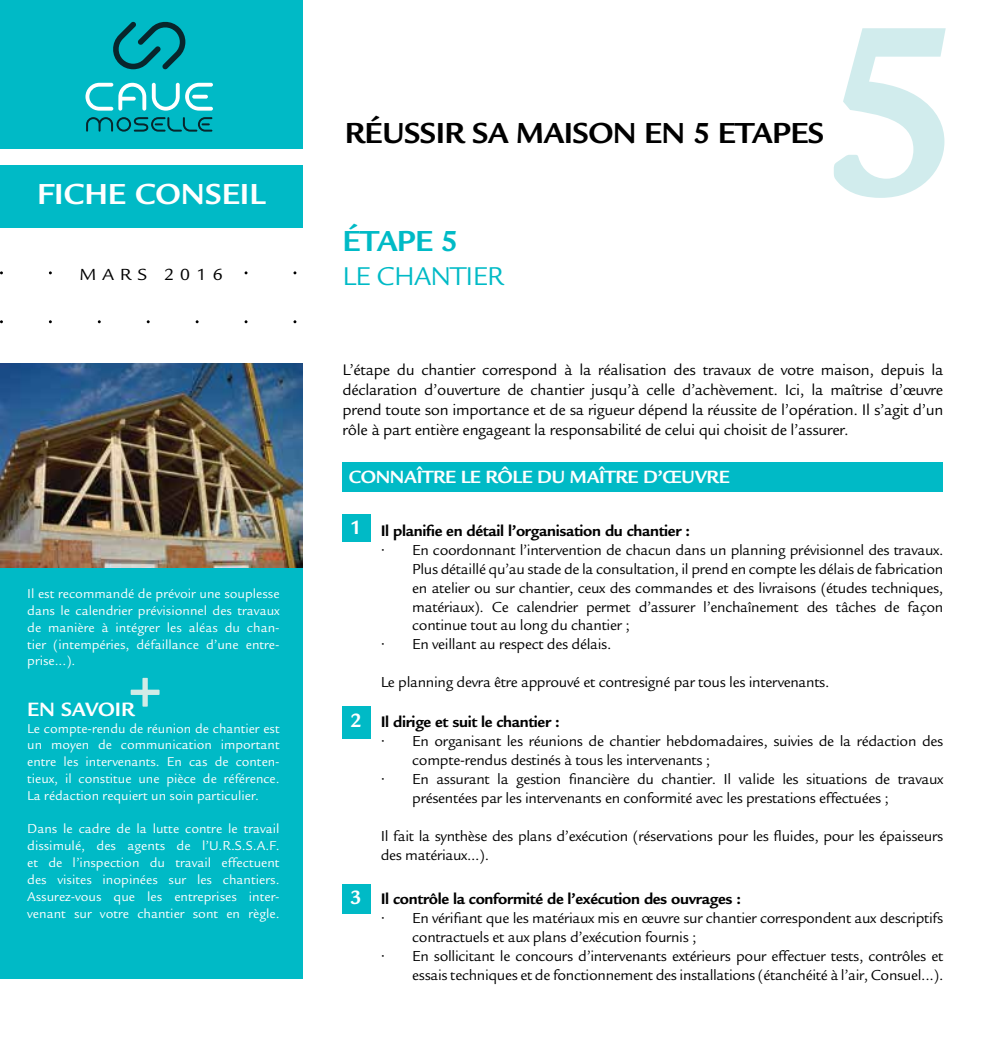
<style>
.page{position:relative;width:993px;height:1042px;background:#fff}
.page>*{position:absolute;margin:0;border:0;box-sizing:border-box;transform-origin:0 0}
.t1{font:700 262.5px "Legacy Sans Std";color:#d1eced}
.t2{font:700 64.75px "Legacy Sans Std";color:#d1ebe6}
.t3{font:700 31.5px "Legacy Sans Std";letter-spacing:-.02em;color:#000}
.t4{font:700 31.5px "Legacy Sans Std";color:#fff}
.t5{font:700 31.5px "Legacy Sans Std";letter-spacing:-.02em;color:#00bac6}
.t6{font:28px "Legacy Sans Std";letter-spacing:-.02em;color:#00bac6}
.t7{font:700 21px "Legacy Sans Std";letter-spacing:-.005em;color:#fff}
.t8{font:700 19.25px "Legacy Sans Std";letter-spacing:-.02em;color:#fff}
.t9{font:17.5px "Legacy Sans Std";letter-spacing:.29em;color:#000;scale:1.12 1}
.t10{font:16.62px/19.9px "Legacy Sans Std";letter-spacing:-.02em;color:#000;text-align:justify}
.t11{font:700 16.62px "Legacy Sans Std";letter-spacing:-.02em;color:#000}
.t12{font:15.75px/18.9px "Legacy Sans Std";letter-spacing:-.02em;color:#000}
.t13{font:14px/16.8px "Legacy Sans Std";color:#fff;text-align:justify}
</style>
<div class="page">
<div style="left:0;top:521px;width:303px;height:457px;background:#00bac6"></div>
<div style="left:0;top:0;width:303px;height:149px;background:#00bac6"></div>
<div style="left:0;top:165px;width:303px;height:63px;background:#00bac6"></div>
<div style="left:342px;top:463px;width:601px;height:29px;background:#00bac6"></div>
<div style="left:342px;top:514px;width:29px;height:27px;background:#00bac6"></div>
<div style="left:342px;top:706px;width:29px;height:32px;background:#00bac6"></div>
<div style="left:342px;top:884px;width:29px;height:30px;background:#00bac6"></div>
<img style="left:0;top:363px;width:302px;height:205px">
<svg style="left:113px;top:21px;width:72px;height:48px"></svg>
<svg style="left:85px;top:83px;width:128px;height:28px"></svg>
<svg style="left:86px;top:117px;width:126px;height:15px"></svg>
<h3 class="t4" style="left:37px;top:176px;width:229px">FICHE CONSEIL</h3>
<p class="t9" style="left:79px;top:265px;width:130px">MARS 2016</p>
<p class="t13" style="left:27px;top:585px;width:254px">Il est recommandé de prévoir une souplesse dans le calendrier prévisionnel des travaux de manière à intégrer les aléas du chan&shy;tier (intempéries, défaillance d’une entre&shy;prise...).</p>
<h3 class="t7" style="left:27px;top:697px;width:109px">EN SAVOIR</h3>
<p class="t13" style="left:27px;top:720px;width:254px">Le compte-rendu de réunion de chantier est un moyen de communication important entre les intervenants. En cas de conten&shy;tieux, il constitue une pièce de référence.<br>La rédaction requiert un soin particulier.</p>
<p class="t13" style="left:27px;top:821px;width:254px">Dans le cadre de la lutte contre le travail dissimulé, des agents de l’U.R.S.S.A.F. et de l’inspection du travail effectuent des visites inopinées sur les chantiers.<br>Assurez-vous que les entreprises inter&shy;venant sur votre chantier sont en règle.</p>
<h2 class="t2" style="left:127px;top:655px;width:38px">+</h2>
<h3 class="t3" style="left:345px;top:115px;width:481px">RÉUSSIR SA MAISON EN 5 ETAPES</h3>
<h3 class="t5" style="left:342px;top:223px;width:117px">ÉTAPE 5</h3>
<h3 class="t6" style="left:342px;top:260px;width:163px">LE CHANTIER</h3>
<h1 class="t1" style="left:816px;top:-39px;width:147px">5</h1>
<p class="t10" style="left:342px;top:360px;width:602px">L’étape du chantier correspond à la réalisation des travaux de votre maison, depuis la déclaration d’ouverture de chantier jusqu’à celle d’achèvement. Ici, la maîtrise d’œuvre prend toute son importance et de sa rigueur dépend la réussite de l’opération. Il s’agit d’un rôle à part entière engageant la responsabilité de celui qui choisit de l’assurer.</p>
<p class="t8" style="left:348px;top:466px;width:382px">CONNAÎTRE LE RÔLE DU MAÎTRE D’ŒUVRE</p>
<h3 class="t7" style="left:350px;top:515px;width:13px">1</h3>
<p class="t11" style="left:380px;top:521px;width:311px">Il planifie en détail l’organisation du chantier :</p>
<p class="t12" style="left:412px;top:540px;width:532px;text-align:justify;text-indent:-32px">• En coordonnant l’intervention de chacun dans un planning prévisionnel des travaux.<br>Plus détaillé qu’au stade de la consultation, il prend en compte les délais de fabrication en atelier ou sur chantier, ceux des commandes et des livraisons (études techniques, matériaux). Ce calendrier permet d’assurer l’enchaînement des tâches de façon continue tout au long du chantier ;</p>
<p class="t12" style="left:380px;top:635px;width:232px">• En veillant au respect des délais.</p>
<p class="t12" style="left:380px;top:673px;width:450px">Le planning devra être approuvé et contresigné par tous les intervenants.</p>
<h3 class="t7" style="left:350px;top:708px;width:13px">2</h3>
<p class="t11" style="left:380px;top:712px;width:180px">Il dirige et suit le chantier :</p>
<p class="t12" style="left:412px;top:732px;width:532px;text-indent:-32px">• En organisant les réunions de chantier hebdomadaires, suivies de la rédaction des compte-rendus destinés à tous les intervenants ;</p>
<p class="t12" style="left:412px;top:770px;width:532px;text-indent:-32px">• En assurant la gestion financière du chantier. Il valide les situations de travaux présentées par les intervenants en conformité avec les prestations effectuées ;</p>
<p class="t12" style="left:380px;top:826px;width:564px">Il fait la synthèse des plans d’exécution (réservations pour les fluides, pour les épaisseurs des matériaux...).</p>
<h3 class="t7" style="left:350px;top:885px;width:13px">3</h3>
<p class="t11" style="left:380px;top:889px;width:362px">Il contrôle la conformité de l’exécution des ouvrages :</p>
<p class="t12" style="left:412px;top:909px;width:532px;text-indent:-32px">• En vérifiant que les matériaux mis en œuvre sur chantier correspondent aux descriptifs contractuels et aux plans d’exécution fournis ;</p>
<p class="t12" style="left:380px;top:947px;width:564px;text-align:right">• En sollicitant le concours d’intervenants extérieurs pour effectuer tests, contrôles et essais techniques et de fonctionnement des installations (étanchéité à l’air, Consuel...).</p>
</div>
